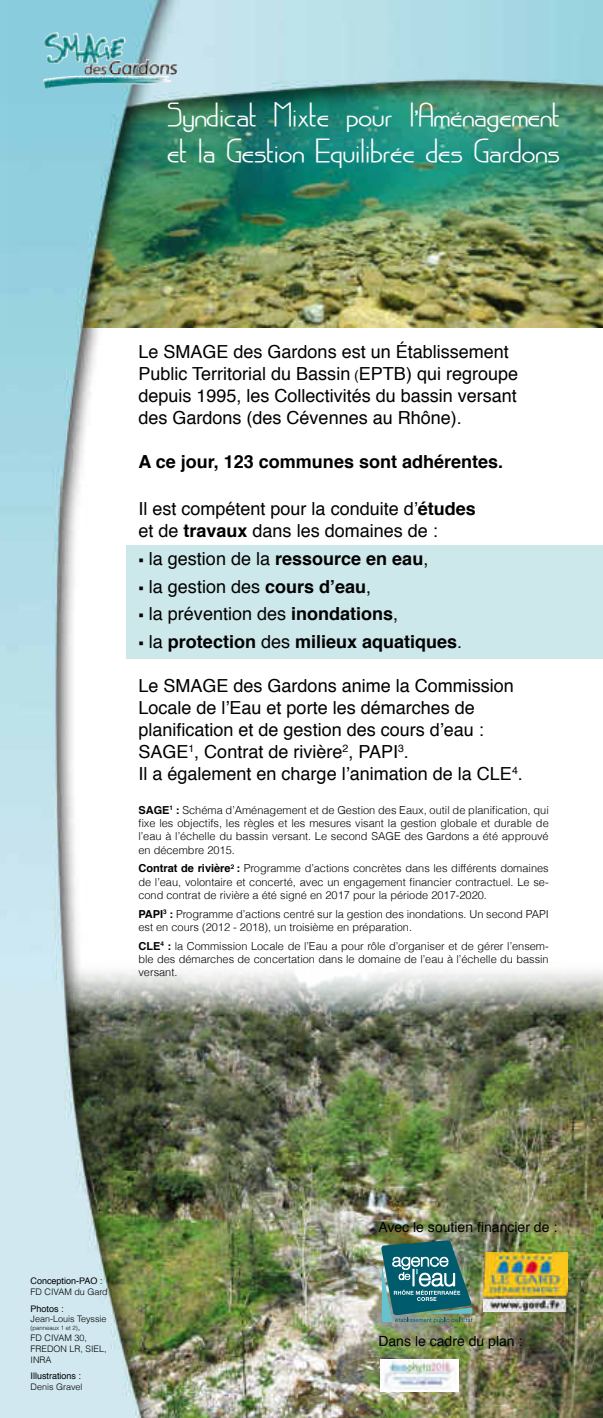
<style>
.page{position:relative;width:603px;height:1418px;background:#fff}
.page>*{position:absolute;margin:0;border:0;box-sizing:border-box;transform-origin:0 0}
.t1{font:700 30px/36px "Gardons";color:#fff;scale:1.1 1}
.t2{font:18px/22px "Helvetica";color:#000}
.t3{font:700 18px "Helvetica";color:#000}
.t4{font:14px "Helvetica";color:#000}
.t5{font:300 11px/13.2px "Helvetica";color:#000;text-align:justify}
.t6{font:300 9px/10.8px "Helvetica";color:#000}
.t7{font:9px "Helvetica";color:#000}
.t8{font:300 6px "Helvetica";color:#000}
.s1{font-size:14px}
.s2{font-weight:700}
.s3{font-family:"Source Sans Pro"}
.s4{font-family:"Source Sans Pro";font-weight:400}
.s5{font-weight:400}
.s6{font-size:9px}
</style>
<div class="page">
<img style="left:0;top:0;width:602px;height:1417px">
<img style="left:381px;top:1359px;width:77px;height:32px">
<img style="left:381px;top:1240px;width:91px;height:83px">
<img style="left:483px;top:1252px;width:84px;height:59px">
<img style="left:44px;top:32px;width:23px;height:32px">
<div style="left:126px;top:545px;width:476px;height:114px;background:#cde8eb"></div>
<h1 class="t1" style="left:167px;top:99px;width:358px">Syndicat Mixte pour l'Aménagement et la Gestion Equilibrée des Gardons</h1>
<h2 class="t2" style="left:138px;top:343px;width:381px">Le SMAGE des Gardons est un Établissement Public Territorial du Bassin <span class="s1">(</span>EPTB) qui regroupe depuis 1995, les Collectivités du bassin versant des Gardons (des Cévennes au Rhône).</h2>
<h2 class="t3" style="left:138px;top:455px;width:366px">A ce jour, 123 communes sont adhérentes.</h2>
<h2 class="t2" style="left:138px;top:499px;width:339px">Il est compétent pour la conduite d’<span class="s2">études </span>et de <span class="s2">travaux</span> dans les domaines de :</h2>
<h2 class="t2" style="left:138px;top:549px;width:291px"><span class="s3">■</span> la gestion de la <span class="s2">ressource en eau</span>,</h2>
<h2 class="t2" style="left:138px;top:577px;width:234px"><span class="s3">■</span> la gestion des <span class="s2">cours d’eau</span>,</h2>
<h2 class="t2" style="left:138px;top:604px;width:261px"><span class="s3">■</span> la prévention des <span class="s2">inondations</span>,</h2>
<h2 class="t3" style="left:138px;top:634px;width:325px"><span class="s4">■</span> <span class="s5">la</span> protection <span class="s5">des</span> milieux aquatiques<span class="s5">.</span></h2>
<h2 class="t2" style="left:138px;top:676px;width:386px">Le SMAGE des Gardons anime la Commission Locale de l’Eau et porte les démarches de planification et de gestion des cours d’eau :<br>SAGE<sup>1</sup>, Contrat de rivière<sup>2</sup>, PAPI<sup>3</sup>.<br>Il a également en charge l’animation de la CLE<sup>4</sup>.</h2>
<p class="t5" style="left:138px;top:803px;width:412px"><span class="s2">SAGE</span><sup>1</sup> <span class="s2">:</span> Schéma d’Aménagement et de Gestion des Eaux, outil de planification, qui fixe les objectifs, les règles et les mesures visant la gestion globale et durable de l’eau à l’échelle du bassin versant. Le second SAGE des Gardons a été approuvé en décembre 2015.</p>
<p class="t5" style="left:138px;top:861px;width:411px"><span class="s2">Contrat de rivière</span><sup>2</sup> <span class="s2">:</span> Programme d’actions concrètes dans les différents domaines de l’eau, volontaire et concerté, avec un engagement financier contractuel. Le se&shy;cond contrat de rivière a été signé en 2017 pour la période 2017-2020.</p>
<p class="t5" style="left:138px;top:907px;width:411px"><span class="s2">PAPI</span><sup>3</sup> <span class="s2">:</span> Programme d’actions centré sur la gestion des inondations. Un second PAPI est en cours (2012 - 2018), un troisième en préparation.</p>
<p class="t5" style="left:138px;top:940px;width:412px"><span class="s2">CLE</span><sup>4</sup> <span class="s2">:</span> la Commission Locale de l’Eau a pour rôle d’organiser et de gérer l’ensem&shy;ble des démarches de concertation dans le domaine de l’eau à l’échelle du bassin versant.</p>
<p class="t7" style="left:30px;top:1277px;width:73px">Conception-PAO :</p>
<p class="t6" style="left:30px;top:1287px;width:79px">FD CIVAM du Gard</p>
<p class="t7" style="left:30px;top:1304px;width:35px">Photos :</p>
<p class="t6" style="left:30px;top:1314px;width:78px">Jean-Louis Teyssie</p>
<p class="t8" style="left:30px;top:1325px;width:51px">(panneaux 1 et 2)<span class="s6">,</span></p>
<p class="t6" style="left:30px;top:1333px;width:78px">FD CIVAM 30,<br>FREDON LR, SIEL,<br>INRA</p>
<p class="t7" style="left:30px;top:1372px;width:52px">Illustrations :</p>
<p class="t6" style="left:30px;top:1382px;width:54px">Denis Gravel</p>
<p class="t4" style="left:378px;top:1216px;width:180px">Avec le soutien financier de :</p>
<p class="t4" style="left:378px;top:1335px;width:145px">Dans le cadre du plan :</p>
</div>
